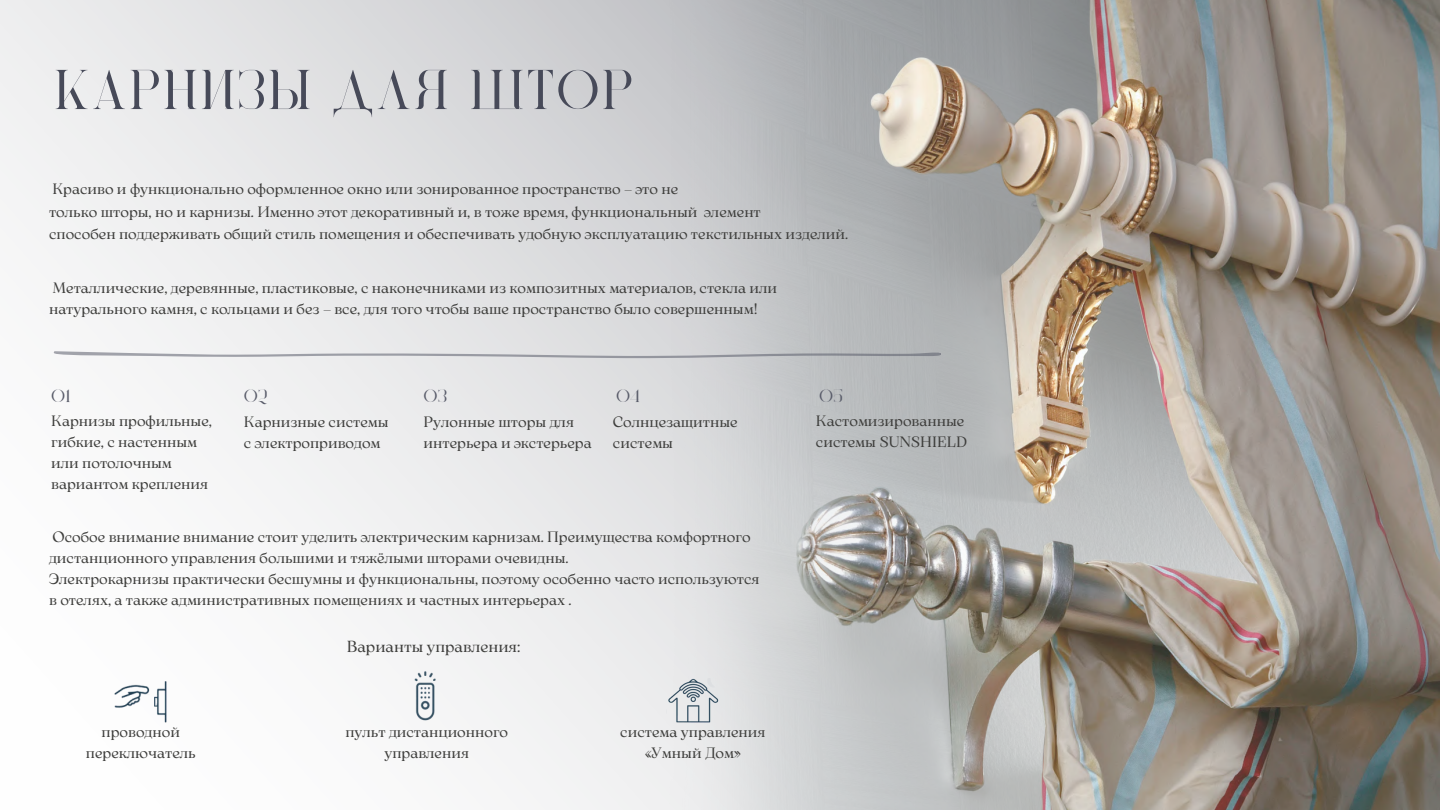
<style>
.page{position:relative;width:1440px;height:810px;background:#fff}
.page>*{position:absolute;margin:0;border:0;box-sizing:border-box;transform-origin:0 0}
.t1{font:55.7px "Black Gold VP Regular";color:#474a59}
.t2{font:18px "Black Gold VP Regular";color:#585b69}
.t3{font:16px "Arsenica Antiqua";color:#3d3d3b}
.t4{font:15px/21px "Arsenica Antiqua";color:#3d3d3b}
</style>
<div class="page">
<svg style="left:0;top:0;width:612px;height:810px;fill:#f0f0f1"></svg>
<img style="left:612px;top:0;width:828px;height:810px">
<svg style="left:54px;top:351px;width:887px;height:7px;background:#c5c6ca"></svg>
<img style="left:666px;top:678px;width:54px;height:46px">
<img style="left:403px;top:660px;width:51px;height:64px">
<img style="left:102px;top:662px;width:78px;height:64px">
<p class="t1" style="left:53px;top:57px;width:583px">карнизы для штор</p>
<p class="t4" style="left:52px;top:180px;width:627px">Красиво и функционально оформленное окно или зонированное пространство – это не</p>
<p class="t4" style="left:49px;top:203px;width:713px">только шторы, но и карнизы. Именно этот декоративный и, в тоже время, функциональный элемент</p>
<p class="t4" style="left:49px;top:225px;width:801px">способен поддерживать общий стиль помещения и обеспечивать удобную эксплуатацию текстильных изделий.</p>
<p class="t4" style="left:49px;top:279px;width:730px">Металлические, деревянные, пластиковые, с наконечниками из композитных материалов, стекла или натурального камня, с кольцами и без – все, для того чтобы ваше пространство было совершенным!</p>
<p class="t2" style="left:51px;top:385px;width:21px">01</p>
<p class="t2" style="left:244px;top:385px;width:25px">02</p>
<p class="t2" style="left:424px;top:385px;width:25px">03</p>
<p class="t2" style="left:616px;top:385px;width:26px">04</p>
<p class="t2" style="left:819px;top:385px;width:26px">05</p>
<p class="t4" style="left:51px;top:411px;width:162px">Карнизы профильные, гибкие, с настенным или потолочным вариантом крепления</p>
<p class="t4" style="left:244px;top:413px;width:146px">Карнизные системы с электроприводом</p>
<p class="t4" style="left:424px;top:413px;width:170px">Рулонные шторы для интерьера и экстерьера</p>
<p class="t4" style="left:613px;top:413px;width:126px">Солнцезащитные системы</p>
<p class="t4" style="left:816px;top:411px;width:150px">Кастомизированные</p>
<p class="t4" style="left:816px;top:432px;width:153px">системы SUNSHIELD</p>
<p class="t4" style="left:49px;top:528px;width:703px">Особое внимание внимание стоит уделить электрическим карнизам. Преимущества комфортного дистанционного управления большими и тяжёлыми шторами очевидны.</p>
<p class="t4" style="left:49px;top:570px;width:712px">Электрокарнизы практически бесшумны и функциональны, поэтому особенно часто используются в отелях, а также административных помещениях и частных интерьерах .</p>
<p class="t3" style="left:347px;top:641px;width:175px">Варианты управления:</p>
<p class="t4" style="left:86px;top:722px;width:111px;text-align:center">проводной переключатель</p>
<p class="t4" style="left:345px;top:722px;width:164px;text-align:center">пульт дистанционного управления</p>
<p class="t4" style="left:620px;top:722px;width:147px;text-align:center">система управления «Умный Дом»</p>
</div>
